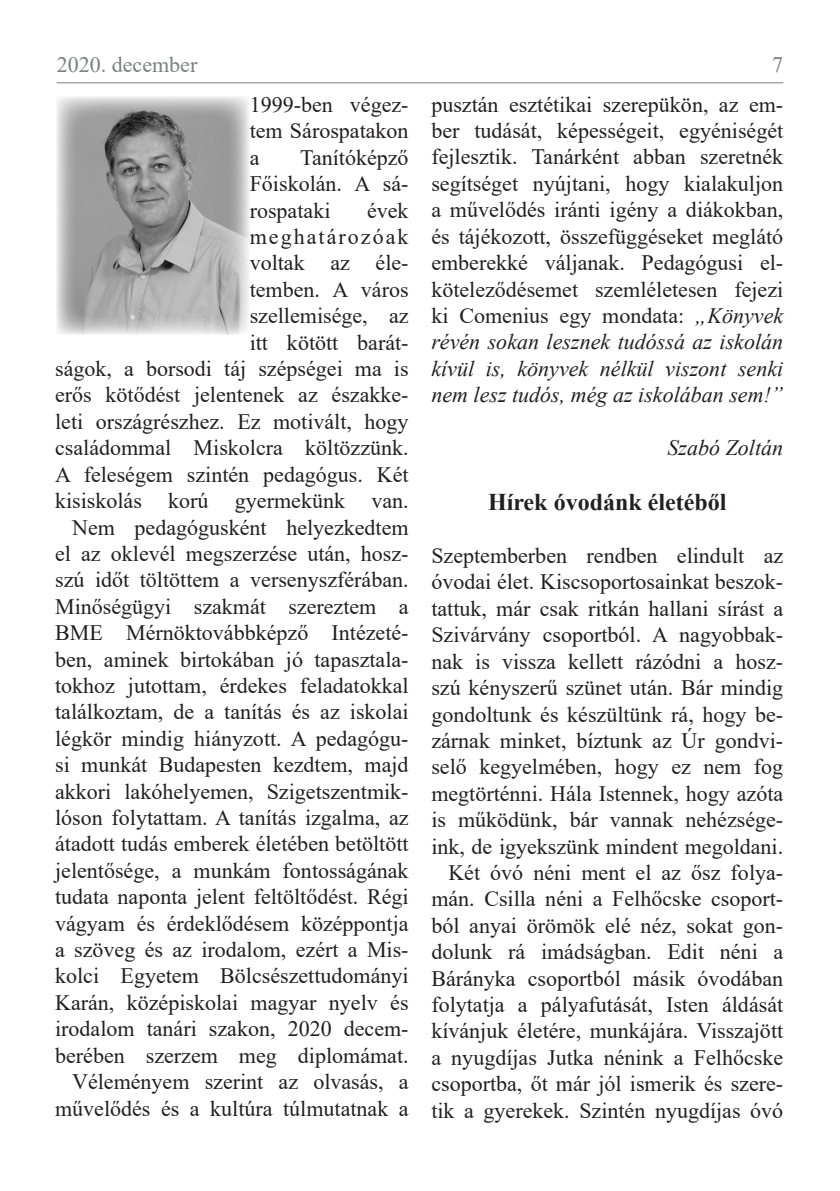
<style>
.page{position:relative;width:840px;height:1191px;background:#fff}
.page>*{position:absolute;margin:0;border:0;box-sizing:border-box;transform-origin:0 0}
.t1{font:700 24px "Times New Roman";color:#231f20}
.t2{font:22px/26.4px "Times New Roman";color:#231f20;text-align:justify}
.t3{font:22px "Times New Roman";color:#7c7e81}
.t4{font:italic 22px "Times New Roman";color:#231f20}
.s1{font-style:italic}
</style>
<div class="page">
<hr style="left:57px;top:82px;width:725px;height:1px;background:#7c7e81">
<img style="left:57px;top:96px;width:192px;height:238px">
<p class="t3" style="left:57px;top:49px;width:142px">2020. december</p>
<p class="t3" style="left:771px;top:49px;width:12px">7</p>
<p class="t2" style="left:249px;top:91px;width:160px">1999-ben végez&shy;tem Sárospatakon a</p>
<p class="t2" style="left:431px;top:90px;width:353px">pusztán esztétikai szerepükön, az em&shy;ber tudását, képességeit, egyéniségét fejlesztik. Tanárként abban szeretnék segítséget nyújtani, hogy kialakuljon a művelődés iránti igény a diákokban, és tájékozott, összefüggéseket meglátó emberekké váljanak. Pedagógusi el&shy;köteleződésemet szemléletesen fejezi ki Comenius egy mondata: <span class="s1">„Könyvek révén sokan lesznek tudóssá az iskolán kívül is, könyvek nélkül viszont senki nem lesz tudós, még az iskolában sem!”</span></p>
<p class="t4" style="left:667px;top:432px;width:117px">Szabó Zoltán</p>
<p class="t1" style="left:487px;top:485px;width:240px">Hírek óvodánk életéből</p>
<p class="t2" style="left:431px;top:542px;width:353px">Szeptemberben rendben elindult az óvodai élet. Kiscsoportosainkat beszok&shy;tattuk, már csak ritkán hallani sírást a Szivárvány csoportból. A nagyobbak&shy;nak is vissza kellett rázódni a hos - szú kényszerű szünet után. Bár mindig gondoltunk és készültünk rá, hogy be&shy;zárnak minket, bíztunk az Úr gondvi&shy;selő kegyelmében, hogy ez nem fog megtörténni. Hála Istennek, hogy azóta is működünk, bár vannak nehézsége&shy;ink, de igyekszünk mindent megoldani.</p>
<p class="t2" style="left:431px;top:858px;width:353px;text-indent:17px">Két óvó néni ment el az ősz folya&shy;mán. Csilla néni a Felhőcske csoport&shy;ból anyai örömök elé néz, sokat gon&shy;dolunk rá imádságban. Edit néni a Bárányka csoportból másik óvodában folytatja a pályafutását, Isten áldását kívánjuk életére, munkájára. Visszajött a nyugdíjas Jutka nénink a Felhőcske csoportba, őt már jól ismerik és szere&shy;tik a gyerekek. Szintén nyugdíjas óvó</p>
<p class="t2" style="left:249px;top:143px;width:160px;text-indent:50px">Tanítóképző Főiskolán. A sá&shy;rospataki</p>
<p class="t2" style="left:55px;top:196px;width:355px;text-align:right">évek<br>meghatározóak<br>voltak az éle-<br>temben. A város<br>szellemisége, az<br>itt kötött barát-<br>ságok, a borsodi táj szépségei ma is erős kötődést jelentenek az északke&shy;leti országrészhez. Ez motivált, hogy családommal Miskolcra költözzünk.<br>A feleségem szintén pedagógus. Két kisiskolás korú gyermekünk van.</p>
<p class="t2" style="left:55px;top:513px;width:355px;text-indent:17px">Nem pedagógusként helyezkedtem el az oklevél megszerzése után, hos - szú időt töltöttem a versenyszférában.<br>Minőségügyi szakmát szereztem a BME Mérnöktovábbképző Intézeté&shy;ben, aminek birtokában jó tapasztala&shy;tokhoz jutottam, érdekes feladatokkal találkoztam, de a tanítás és az iskolai légkör mindig hiányzott. A pedagógu&shy;si munkát Budapesten kezdtem, majd akkori lakóhelyemen, Szigetszentmik&shy;lóson folytattam. A tanítás izgalma, az átadott tudás emberek életében betöltött jelentősége, a munkám fontosságának tudata naponta jelent feltöltődést. Régi vágyam és érdeklődésem középpontja a szöveg és az irodalom, ezért a Mis&shy;kolci Egyetem Bölcsészettudományi Karán, középiskolai magyar nyelv és irodalom tanári szakon, 2020 decem&shy;berében szerzem meg diplomámat.</p>
<p class="t2" style="left:55px;top:1067px;width:355px;text-align:right">Véleményem szerint az olvasás, a művelődés és a kultúra túlmutatnak a</p>
</div>
